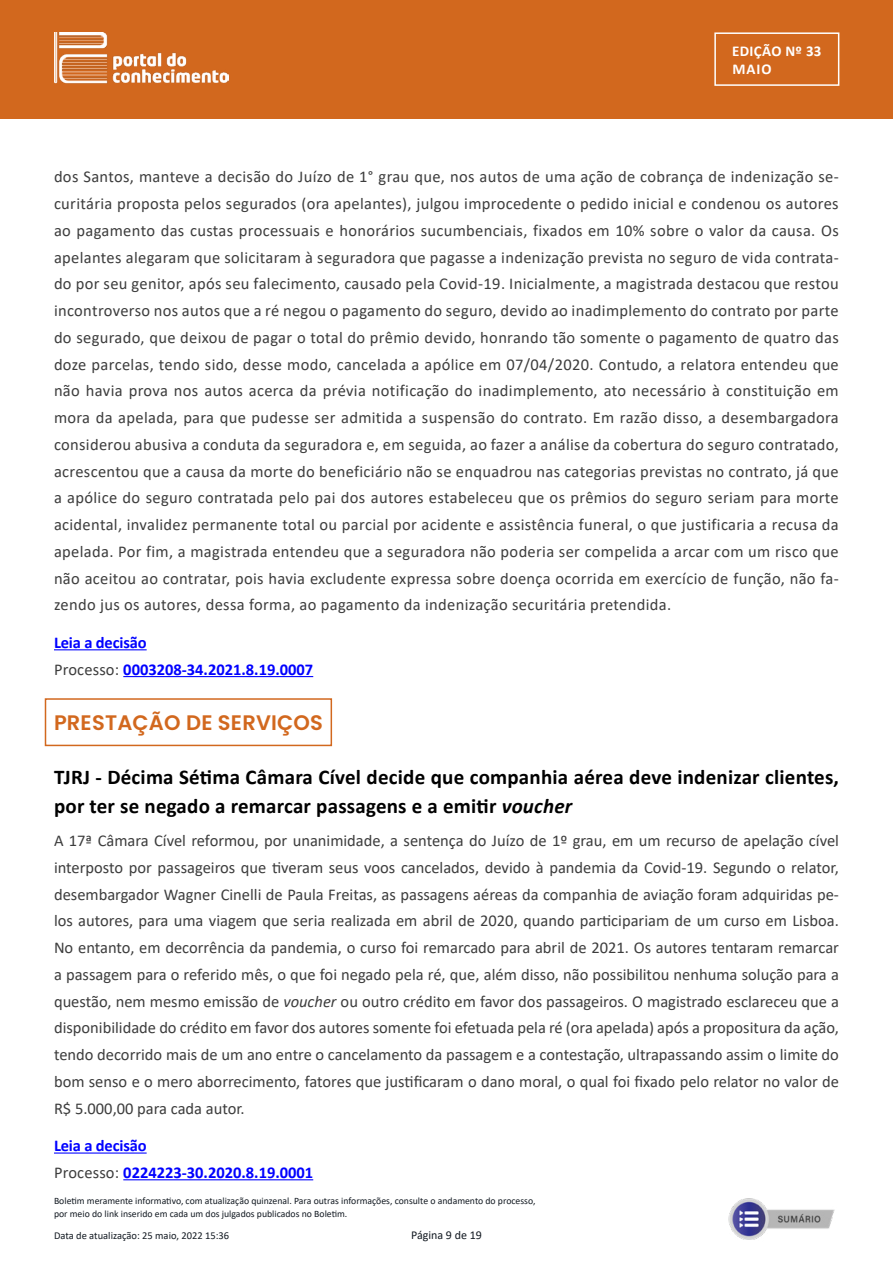
<style>
.page{position:relative;width:893px;height:1263px;background:#fff}
.page>*{position:absolute;margin:0;border:0;box-sizing:border-box;transform-origin:0 0}
.t1{font:700 21px/29px "Calibri";letter-spacing:.01em;color:#000}
.t2{font:600 21px "Poppins";letter-spacing:.01em;color:#d2681e}
.t3{font:16.5px/26.7px "Calibri";color:#3d3d3d;text-align:justify}
.t4{font:700 16.5px/26.8px "Calibri";color:#00f}
.t5{font:700 15px/18px "Calibri";letter-spacing:.02em;color:#fff}
.t6{font:12px "Calibri";color:#131a22}
.t7{font:10.5px "Calibri";color:#131a22}
.t8{font:9.75px/12.3px "Calibri";color:#131a22}
.s1{font-weight:400;color:#3d3d3d}
.s2{font-style:italic}
</style>
<div class="page">
<div style="left:0;top:0;width:893px;height:118px;background:#d2681e"></div>
<img style="left:55px;top:33px;width:173px;height:51px">
<div style="left:714px;top:32px;width:125px;height:54px;border:2px solid #fff"></div>
<hr style="left:54px;top:649px;width:93px;height:1px;background:#00f">
<hr style="left:123px;top:676px;width:190px;height:1px;background:#00f">
<div style="left:45px;top:698px;width:287px;height:48px;border:2px solid #d2681e"></div>
<hr style="left:54px;top:1152px;width:93px;height:1px;background:#00f">
<hr style="left:123px;top:1179px;width:190px;height:1px;background:#00f">
<img style="left:728px;top:1198px;width:107px;height:42px">
<p class="t5" style="left:732px;top:42px;width:91px">EDIÇÃO Nº 33<br>MAIO</p>
<p class="t3" style="left:54px;top:163px;width:786px">dos Santos, manteve a decisão do Juízo de 1° grau que, nos autos de uma ação de cobrança de indenização se&shy;curitária proposta pelos segurados (ora apelantes), julgou improcedente o pedido inicial e condenou os autores ao pagamento das custas processuais e honorários sucumbenciais, fixados em 10% sobre o valor da causa. Os apelantes alegaram que solicitaram à seguradora que pagasse a indenização prevista no seguro de vida contrata&shy;do por seu genitor, após seu falecimento, causado pela Covid-19. Inicialmente, a magistrada destacou que restou incontroverso nos autos que a ré negou o pagamento do seguro, devido ao inadimplemento do contrato por parte do segurado, que deixou de pagar o total do prêmio devido, honrando tão somente o pagamento de quatro das doze parcelas, tendo sido, desse modo, cancelada a apólice em 07/04/2020. Contudo, a relatora entendeu que não havia prova nos autos acerca da prévia notificação do inadimplemento, ato necessário à constituição em mora da apelada, para que pudesse ser admitida a suspensão do contrato. Em razão disso, a desembargadora considerou abusiva a conduta da seguradora e, em seguida, ao fazer a análise da cobertura do seguro contratado, acrescentou que a causa da morte do beneficiário não se enquadrou nas categorias previstas no contrato, já que a apólice do seguro contratada pelo pai dos autores estabeleceu que os prêmios do seguro seriam para morte acidental, invalidez permanente total ou parcial por acidente e assistência funeral, o que justificaria a recusa da apelada. Por fim, a magistrada entendeu que a seguradora não poderia ser compelida a arcar com um risco que não aceitou ao contratar, pois havia excludente expressa sobre doença ocorrida em exercício de função, não fa&shy;zendo jus os autores, dessa forma, ao pagamento da indenização securitária pretendida.</p>
<p class="t4" style="left:54px;top:629px;width:261px">Leia a decisão<br><span class="s1">Processo:</span> 0003208-34.2021.8.19.0007</p>
<p class="t2" style="left:54px;top:710px;width:271px">PRESTAÇÃO DE SERVIÇOS</p>
<p class="t1" style="left:54px;top:762px;width:786px">TJRJ - Décima Sétima Câmara Cível decide que companhia aérea deve indenizar clientes, por ter se negado a remarcar passagens e a emitir <span class="s2">voucher</span></p>
<p class="t3" style="left:54px;top:827px;width:786px">A 17ª Câmara Cível reformou, por unanimidade, a sentença do Juízo de 1º grau, em um recurso de apelação cível interposto por passageiros que tiveram seus voos cancelados, devido à pandemia da Covid-19. Segundo o relator, desembargador Wagner Cinelli de Paula Freitas, as passagens aéreas da companhia de aviação foram adquiridas pe&shy;los autores, para uma viagem que seria realizada em abril de 2020, quando participariam de um curso em Lisboa.<br>No entanto, em decorrência da pandemia, o curso foi remarcado para abril de 2021. Os autores tentaram remarcar a passagem para o referido mês, o que foi negado pela ré, que, além disso, não possibilitou nenhuma solução para a questão, nem mesmo emissão de <span class="s2">voucher</span> ou outro crédito em favor dos passageiros. O magistrado esclareceu que a disponibilidade do crédito em favor dos autores somente foi efetuada pela ré (ora apelada) após a propositura da ação, tendo decorrido mais de um ano entre o cancelamento da passagem e a contestação, ultrapassando assim o limite do bom senso e o mero aborrecimento, fatores que justificaram o dano moral, o qual foi fixado pelo relator no valor de R$ 5.000,00 para cada autor.</p>
<p class="t4" style="left:54px;top:1132px;width:261px">Leia a decisão<br><span class="s1">Processo:</span> 0224223-30.2020.8.19.0001</p>
<p class="t8" style="left:54px;top:1195px;width:483px">Boletim meramente informativo, com atualização quinzenal. Para outras informações, consulte o andamento do processo, por meio do link inserido em cada um dos julgados publicados no Boletim.</p>
<p class="t7" style="left:54px;top:1229px;width:177px">Data de atualização: 25 maio, 2022 15:36</p>
<p class="t6" style="left:411px;top:1227px;width:72px">Página 9 de 19</p>
</div>
